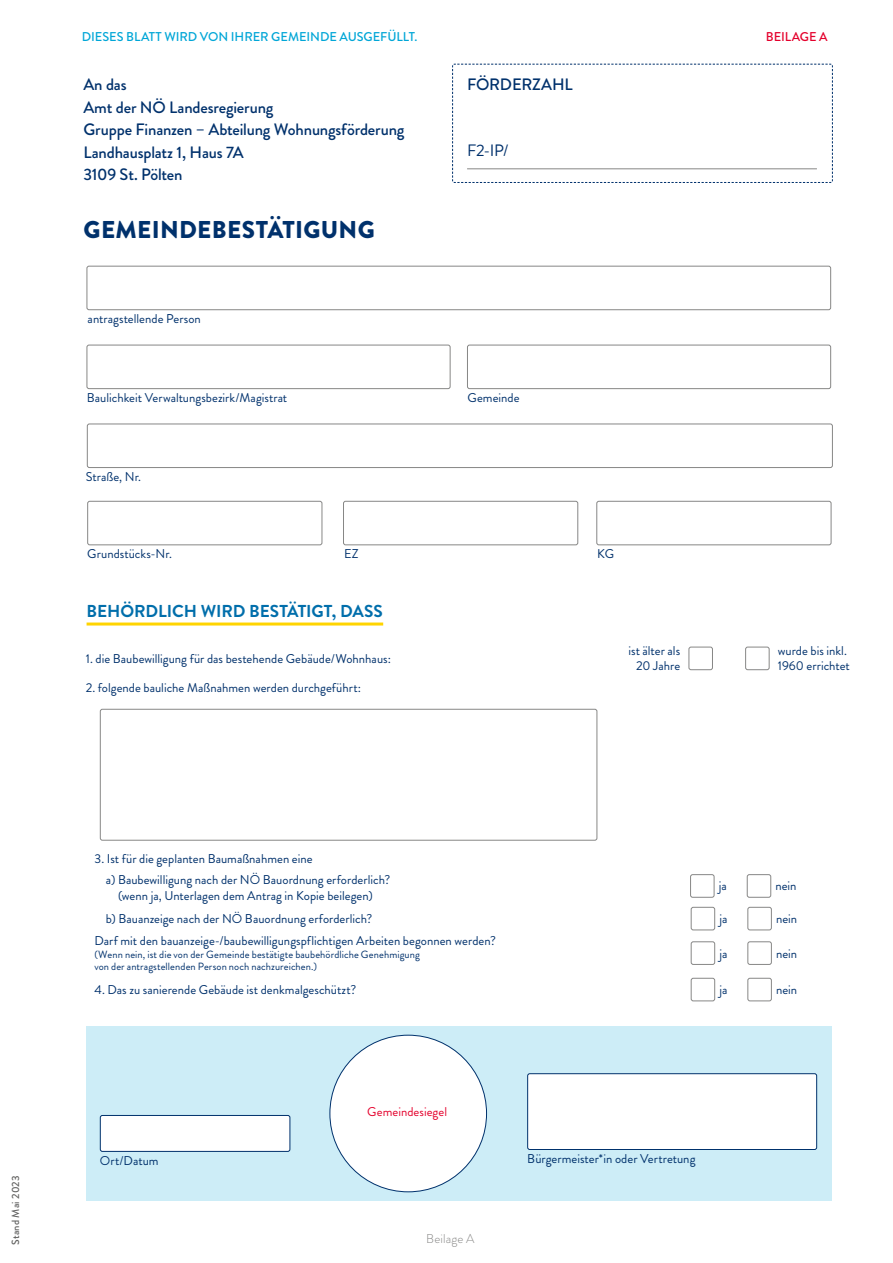
<style>
.page{position:relative;width:893px;height:1263px;background:#fff}
.page>*{position:absolute;margin:0;border:0;box-sizing:border-box;transform-origin:0 0}
.t1{font:900 24.3px "Brandon Grotesque";letter-spacing:.01em;color:#00316c}
.t2{font:700 17.25px "Brandon Grotesque";letter-spacing:-.005em;color:#006eab}
.t3{font:500 16.5px/22.5px "Brandon Grotesque";letter-spacing:-.01em;color:#00316c}
.t4{font:16.5px "Brandon Grotesque";color:#00316c}
.t5{font:12.75px/15.3px "Brandon Grotesque";color:#00316c}
.t6{font:500 12.75px "Brandon Grotesque";letter-spacing:-.005em;color:#00a6d7}
.t7{font:12.75px "Brandon Grotesque";letter-spacing:.005em;color:#e4002c}
.t8{font:300 12.75px "Brandon Grotesque";letter-spacing:.01em;color:#878786}
.t9{font:500 12.75px "Brandon Grotesque";color:#e4002c}
.t10{font:10.5px/12.6px "Brandon Grotesque";letter-spacing:.01em;color:#00316c}
.t11{font:500 10.5px "Brandon Grotesque";letter-spacing:.015em;color:#636362}
</style>
<div class="page">
<div style="left:86px;top:1026px;width:746px;height:174px;background:#cdedf7"></div>
<svg style="left:452px;top:63px;width:381px;height:120px"></svg>
<hr style="left:467px;top:168px;width:350px;height:1px;background:#878786">
<div style="left:87px;top:266px;width:744px;height:44px;border:1px solid #878786;border-radius:2px"></div>
<div style="left:87px;top:345px;width:363px;height:44px;border:1px solid #878786;border-radius:2px"></div>
<div style="left:87px;top:424px;width:746px;height:44px;border:1px solid #878786;border-radius:2px"></div>
<hr style="left:87px;top:622px;width:296px;height:3px;background:#ffd400">
<div style="left:689px;top:647px;width:24px;height:23px;border:1px solid #878786;border-radius:2px"></div>
<div style="left:745px;top:647px;width:24px;height:23px;border:1px solid #878786;border-radius:2px"></div>
<div style="left:100px;top:1115px;width:190px;height:36px;background:#fff;border-radius:2px"></div>
<div style="left:100px;top:1115px;width:190px;height:37px;border:1px solid #00316c;border-radius:2px"></div>
<div style="left:330px;top:1035px;width:157px;height:157px;background:#fff;border-radius:50%"></div>
<div style="left:528px;top:1074px;width:289px;height:75px;background:#fff;border-radius:2px"></div>
<div style="left:527px;top:1073px;width:290px;height:77px;border:1px solid #00316c;border-radius:2px"></div>
<div style="left:467px;top:345px;width:364px;height:44px;border:1px solid #878786;border-radius:2px"></div>
<div style="left:87px;top:501px;width:235px;height:44px;border:1px solid #878786;border-radius:2px"></div>
<div style="left:100px;top:709px;width:497px;height:131px;border:1px solid #878786;border-radius:2px"></div>
<div style="left:343px;top:501px;width:235px;height:44px;border:1px solid #878786;border-radius:2px"></div>
<div style="left:596px;top:501px;width:235px;height:44px;border:1px solid #878786;border-radius:2px"></div>
<div style="left:690px;top:874px;width:24px;height:24px;border:1px solid #878786;border-radius:2px"></div>
<div style="left:747px;top:874px;width:24px;height:24px;border:1px solid #878786;border-radius:2px"></div>
<div style="left:691px;top:907px;width:24px;height:23px;border:1px solid #878786;border-radius:2px"></div>
<div style="left:747px;top:907px;width:25px;height:23px;border:1px solid #878786;border-radius:2px"></div>
<div style="left:691px;top:941px;width:24px;height:24px;border:1px solid #878786;border-radius:2px"></div>
<div style="left:747px;top:941px;width:25px;height:24px;border:1px solid #878786;border-radius:2px"></div>
<div style="left:691px;top:978px;width:24px;height:23px;border:1px solid #878786;border-radius:2px"></div>
<div style="left:747px;top:978px;width:25px;height:23px;border:1px solid #878786;border-radius:2px"></div>
<p class="t11" style="left:8px;top:1245px;width:71px;rotate:-90deg">Stand Mai 2023</p>
<p class="t6" style="left:82px;top:28px;width:337px">DIESES BLATT WIRD VON IHRER GEMEINDE AUSGEFÜLLT.</p>
<p class="t3" style="left:83px;top:74px;width:323px">An das<br>Amt der NÖ Landesregierung<br>Gruppe Finanzen – Abteilung Wohnungsförderung<br>Landhausplatz 1, Haus 7A<br>3109 St. Pölten</p>
<p class="t3" style="left:467px;top:74px;width:107px">FÖRDERZAHL</p>
<p class="t4" style="left:467px;top:139px;width:43px">F2-IP/</p>
<h1 class="t1" style="left:84px;top:212px;width:293px">GEMEINDEBESTÄTIGUNG</h1>
<p class="t5" style="left:88px;top:311px;width:115px">antragstellende Person</p>
<p class="t5" style="left:87px;top:390px;width:202px">Baulichkeit Verwaltungsbezirk/Magistrat</p>
<p class="t5" style="left:86px;top:469px;width:57px">Straße, Nr.</p>
<p class="t5" style="left:467px;top:390px;width:54px">Gemeinde</p>
<p class="t5" style="left:87px;top:546px;width:86px">Grundstücks-Nr.</p>
<p class="t5" style="left:344px;top:546px;width:16px">EZ</p>
<p class="t5" style="left:597px;top:546px;width:18px">KG</p>
<p class="t9" style="left:766px;top:28px;width:63px">BEILAGE A</p>
<h2 class="t2" style="left:87px;top:599px;width:298px">BEHÖRDLICH WIRD BESTÄTIGT, DASS</h2>
<p class="t5" style="left:86px;top:651px;width:307px">1. die Baubewilligung für das bestehende Gebäude/Wohnhaus:</p>
<p class="t5" style="left:628px;top:643px;width:53px;text-align:center">ist älter als<br>20 Jahre</p>
<p class="t5" style="left:778px;top:643px;width:74px">wurde bis inkl.<br>1960 errichtet</p>
<p class="t5" style="left:86px;top:680px;width:277px">2. folgende bauliche Maßnahmen werden durchgeführt:</p>
<p class="t5" style="left:106px;top:848px;width:286px;line-height:21.8px;text-indent:-11px">3. Ist für die geplanten Baumaßnahmen eine<br>a) Baubewilligung nach der NÖ Bauordnung erforderlich?</p>
<p class="t5" style="left:118px;top:888px;width:256px">(wenn ja, Unterlagen dem Antrag in Kopie beilegen)</p>
<p class="t5" style="left:719px;top:878px;width:10px">ja</p>
<p class="t5" style="left:775px;top:878px;width:23px">nein</p>
<p class="t5" style="left:106px;top:911px;width:268px">b) Bauanzeige nach der NÖ Bauordnung erforderlich?</p>
<p class="t5" style="left:719px;top:911px;width:10px">ja</p>
<p class="t5" style="left:776px;top:911px;width:23px">nein</p>
<p class="t5" style="left:94px;top:933px;width:403px">Darf mit den bauanzeige-/baubewilligungspflichtigen Arbeiten begonnen werden?</p>
<p class="t10" style="left:94px;top:948px;width:327px">(Wenn nein, ist die von der Gemeinde bestätigte baubehördliche Genehmigung von der antragstellenden Person noch nachzureichen.)</p>
<p class="t5" style="left:719px;top:946px;width:10px">ja</p>
<p class="t5" style="left:776px;top:946px;width:23px">nein</p>
<p class="t5" style="left:94px;top:982px;width:263px">4. Das zu sanierende Gebäude ist denkmalgeschützt?</p>
<p class="t5" style="left:719px;top:982px;width:10px">ja</p>
<p class="t5" style="left:776px;top:982px;width:23px">nein</p>
<p class="t7" style="left:367px;top:1103px;width:81px">Gemeindesiegel</p>
<p class="t5" style="left:100px;top:1153px;width:60px">Ort/Datum</p>
<p class="t5" style="left:527px;top:1151px;width:170px">Bürgermeister*in oder Vertretung</p>
<p class="t8" style="left:426px;top:1229px;width:50px">Beilage A</p>
</div>
